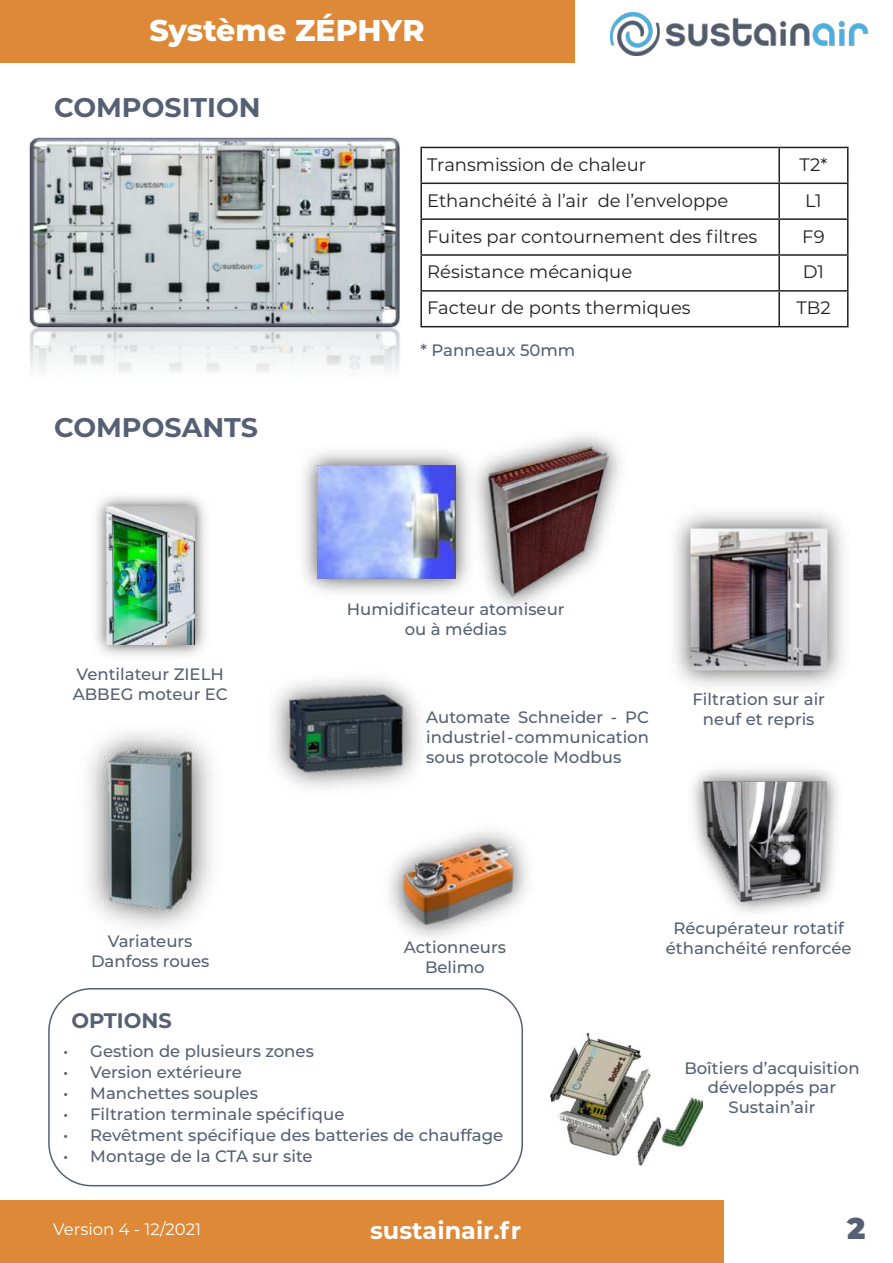
<style>
.page{position:relative;width:893px;height:1263px;background:#fff}
.page>*{position:absolute;margin:0;border:0;box-sizing:border-box;transform-origin:0 0}
.t1{font:800 30px "Montserrat";color:#fff}
.t2{font:900 30px "Montserrat";color:#556074}
.t3{font:700 27px "Montserrat";color:#556074}
.t4{font:700 24px "Montserrat";color:#fff}
.t5{font:700 21px "Montserrat";color:#556074}
.t6{font:18px "Montserrat";color:#231f20}
.t7{font:500 16.5px/19.8px "Montserrat";color:#556074;text-align:center}
.t8{font:16.5px "Montserrat";color:#fff}
</style>
<div class="page">
<div style="left:0;top:1201px;width:723px;height:62px;background:#dd8937"></div>
<div style="left:0;top:0;width:574px;height:62px;background:#dd8937"></div>
<img style="left:610px;top:12px;width:257px;height:43px">
<img style="left:29px;top:137px;width:371px;height:237px">
<hr style="left:420px;top:147px;width:359px;height:1px;background:#231f20">
<hr style="left:420px;top:148px;width:2px;height:35px;background:#231f20">
<hr style="left:779px;top:147px;width:69px;height:1px;background:#231f20">
<hr style="left:778px;top:148px;width:2px;height:35px;background:#231f20">
<hr style="left:847px;top:148px;width:1px;height:35px;background:#231f20">
<hr style="left:420px;top:183px;width:359px;height:1px;background:#231f20">
<hr style="left:420px;top:184px;width:2px;height:34px;background:#231f20">
<hr style="left:779px;top:183px;width:69px;height:1px;background:#231f20">
<hr style="left:778px;top:184px;width:2px;height:34px;background:#231f20">
<hr style="left:847px;top:184px;width:1px;height:34px;background:#231f20">
<hr style="left:420px;top:218px;width:359px;height:2px;background:#231f20">
<hr style="left:420px;top:220px;width:2px;height:34px;background:#231f20">
<hr style="left:779px;top:218px;width:69px;height:2px;background:#231f20">
<hr style="left:778px;top:220px;width:2px;height:34px;background:#231f20">
<hr style="left:847px;top:220px;width:1px;height:34px;background:#231f20">
<hr style="left:420px;top:254px;width:359px;height:2px;background:#231f20">
<hr style="left:420px;top:256px;width:2px;height:34px;background:#231f20">
<hr style="left:779px;top:254px;width:69px;height:2px;background:#231f20">
<hr style="left:778px;top:256px;width:2px;height:34px;background:#231f20">
<hr style="left:847px;top:256px;width:1px;height:34px;background:#231f20">
<hr style="left:420px;top:290px;width:359px;height:2px;background:#231f20">
<hr style="left:420px;top:292px;width:2px;height:34px;background:#231f20">
<hr style="left:779px;top:290px;width:69px;height:2px;background:#231f20">
<hr style="left:778px;top:292px;width:2px;height:34px;background:#231f20">
<hr style="left:847px;top:292px;width:1px;height:34px;background:#231f20">
<hr style="left:420px;top:326px;width:359px;height:1px;background:#231f20">
<hr style="left:779px;top:326px;width:69px;height:1px;background:#231f20">
<img style="left:96px;top:496px;width:110px;height:160px">
<img style="left:476px;top:434px;width:145px;height:173px">
<img style="left:303px;top:451px;width:173px;height:142px">
<img style="left:674px;top:512px;width:170px;height:174px">
<img style="left:273px;top:678px;width:147px;height:110px">
<img style="left:88px;top:733px;width:124px;height:195px">
<img style="left:389px;top:830px;width:139px;height:108px">
<img style="left:692px;top:769px;width:146px;height:144px">
<img style="left:550px;top:1032px;width:153px;height:133px">
<div style="left:48px;top:988px;width:475px;height:198px;border:2px solid #556074;border-radius:43px"></div>
<h1 class="t1" style="left:149px;top:8px;width:277px">Système ZÉPHYR</h1>
<h2 class="t3" style="left:54px;top:87px;width:208px">COMPOSITION</h2>
<h2 class="t3" style="left:54px;top:407px;width:206px">COMPOSANTS</h2>
<p class="t7" style="left:73px;top:664px;width:157px;text-align:left">Ventilateur ZIELH<br>ABBEG moteur EC</p>
<p class="t6" style="left:427px;top:152px;width:220px">Transmission de chaleur</p>
<p class="t6" style="left:800px;top:152px;width:29px">T2*</p>
<p class="t6" style="left:427px;top:188px;width:303px">Ethanchéité à l’air de l’enveloppe</p>
<p class="t6" style="left:805px;top:188px;width:18px">L1</p>
<p class="t6" style="left:427px;top:224px;width:332px">Fuites par contournement des filtres</p>
<p class="t6" style="left:802px;top:224px;width:24px">F9</p>
<p class="t6" style="left:427px;top:260px;width:207px">Résistance mécanique</p>
<p class="t6" style="left:803px;top:260px;width:23px">D1</p>
<p class="t6" style="left:427px;top:295px;width:265px">Facteur de ponts thermiques</p>
<p class="t6" style="left:796px;top:295px;width:36px">TB2</p>
<p class="t7" style="left:420px;top:340px;width:156px">* Panneaux 50mm</p>
<p class="t7" style="left:347px;top:599px;width:219px">Humidificateur atomiseur ou à médias</p>
<p class="t7" style="left:692px;top:688px;width:134px">Filtration sur air</p>
<p class="t7" style="left:426px;top:707px;width:224px">Automate Schneider - PC</p>
<p class="t7" style="left:703px;top:708px;width:113px">neuf et repris</p>
<p class="t7" style="left:426px;top:726px;width:224px;text-align:left">industriel - communication sous protocole Modbus</p>
<p class="t7" style="left:91px;top:930px;width:120px">Variateurs<br>Danfoss roues</p>
<p class="t7" style="left:404px;top:937px;width:104px">Actionneurs<br>Belimo</p>
<p class="t5" style="left:71px;top:1005px;width:102px">OPTIONS</p>
<p class="t7" style="left:63px;top:1040px;width:252px">• Gestion de plusieurs zones</p>
<p class="t7" style="left:63px;top:1061px;width:180px">• Version extérieure</p>
<p class="t7" style="left:63px;top:1082px;width:196px">• Manchettes souples</p>
<p class="t7" style="left:63px;top:1103px;width:283px">• Filtration terminale spécifique</p>
<p class="t7" style="left:63px;top:1124px;width:441px">• Revêtment spécifique des batteries de chauffage</p>
<p class="t7" style="left:63px;top:1145px;width:251px">• Montage de la CTA sur site</p>
<p class="t7" style="left:666px;top:918px;width:187px">Récupérateur rotatif éthanchéité renforcée</p>
<p class="t7" style="left:684px;top:1057px;width:177px">Boîtiers d’acquisition développés par<br>Sustain’air</p>
<p class="t8" style="left:53px;top:1218px;width:149px">Version 4 - 12/2021</p>
<h3 class="t4" style="left:370px;top:1213px;width:153px">sustainair.fr</h3>
<h1 class="t2" style="left:847px;top:1205px;width:20px">2</h1>
</div>
